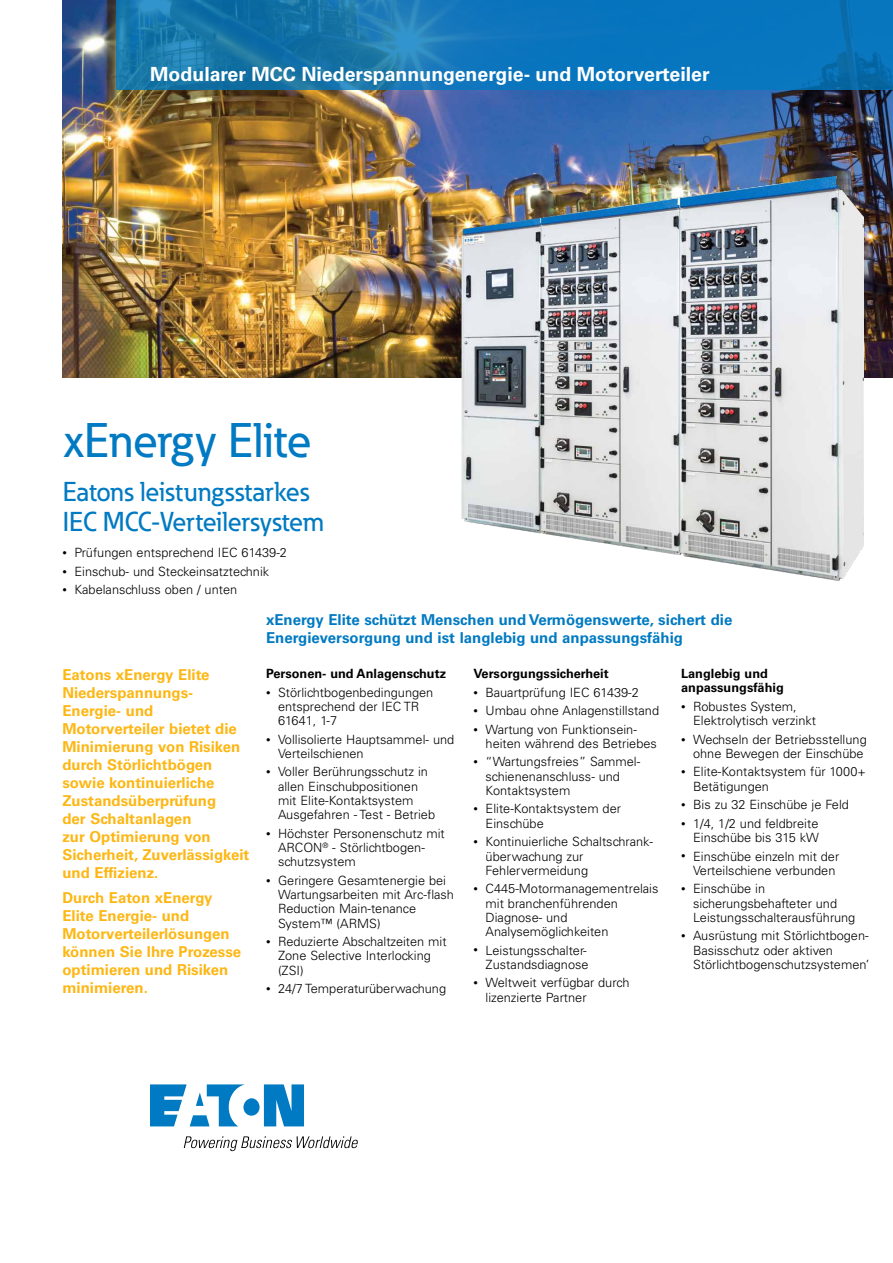
<style>
.page{position:relative;width:893px;height:1263px;background:#fff}
.page>*{position:absolute;margin:0;border:0;box-sizing:border-box;transform-origin:0 0}
.t1{font:500 48px "Eaton";letter-spacing:-.005em;color:#007ac2}
.t2{font:500 27px/30px "Eaton";color:#007ac2}
.t3{font:700 19.5px "Univers LT Std";color:#fff}
.t4{font:700 15px/18px "Univers LT Std";color:#fdb714}
.t5{font:700 15px/18px "Univers LT Std";color:#007ac2}
.t6{font:300 12.75px/14.2px "Univers LT Std";color:#000}
.t7{font:700 12.75px/14.2px "Univers LT Std";color:#000}
.s1{font-size:9px}
</style>
<div class="page">
<img style="left:62px;top:0;width:831px;height:378px">
<img style="left:416px;top:161px;width:447px;height:420px">
<svg style="left:116px;top:0;width:777px;height:90px;background:#1076b5"></svg>
<svg style="left:150px;top:1084px;width:154px;height:42px"></svg>
<svg style="left:184px;top:1136px;width:174px;height:15px"></svg>
<h3 class="t3" style="left:150px;top:63px;width:561px">Modularer MCC Niederspannungenergie- und Motorverteiler</h3>
<h1 class="t1" style="left:63px;top:411px;width:250px">xEnergy Elite</h1>
<h2 class="t2" style="left:63px;top:476px;width:262px">Eatons leistungsstarkes<br>IEC MCC-Verteilersystem</h2>
<p class="t6" style="left:62px;top:545px;width:226px"><span class="s1">•</span> Prüfungen entsprechend IEC 61439-2</p>
<p class="t6" style="left:62px;top:564px;width:208px"><span class="s1">•</span> Einschub- und Steckeinsatztechnik</p>
<p class="t6" style="left:62px;top:582px;width:176px"><span class="s1">•</span> Kabelanschluss oben / unten</p>
<p class="t4" style="left:62px;top:666px;width:188px">Eatons xEnergy Elite<br>Niederspannungs-<br>Energie- und<br>Motorverteiler bietet die<br>Minimierung von Risiken durch Störlichtbögen sowie kontinuierliche<br>Zustandsüberprüfung<br>der Schaltanlagen<br>zur Optimierung von<br>Sicherheit, Zuverlässigkeit und Effizienz.</p>
<p class="t4" style="left:62px;top:889px;width:180px">Durch Eaton xEnergy<br>Elite Energie- und<br>Motorverteilerlösungen können Sie Ihre Prozesse optimieren und Risiken minimieren.</p>
<p class="t5" style="left:266px;top:611px;width:468px">xEnergy Elite schützt Menschen und Vermögenswerte, sichert die<br>Energieversorgung und ist langlebig und anpassungsfähig</p>
<p class="t7" style="left:266px;top:667px;width:182px">Personen- und Anlagenschutz</p>
<p class="t6" style="left:278px;top:685px;width:157px;text-indent:-12px"><span class="s1">•</span> Störlichtbogenbedingungen entsprechend der IEC TR<br>61641, 1-7</p>
<p class="t6" style="left:278px;top:732px;width:178px;text-indent:-12px"><span class="s1">•</span> Vollisolierte Hauptsammel- und<br>Verteilschienen</p>
<p class="t6" style="left:278px;top:765px;width:159px;text-indent:-12px"><span class="s1">•</span> Voller Berührungsschutz in allen Einschubpositionen mit Elite-Kontaktsystem<br>Ausgefahren - Test - Betrieb</p>
<p class="t6" style="left:278px;top:826px;width:168px;text-indent:-12px"><span class="s1">•</span> Höchster Personenschutz mit<br>ARCON<sup>®</sup> - Störlichtbogen&shy;schutzsystem</p>
<p class="t6" style="left:278px;top:873px;width:177px;text-indent:-12px"><span class="s1">•</span> Geringere Gesamtenergie bei<br>Wartungsarbeiten mit Arc-flash<br>Reduction Main-tenance<br>System™ (ARMS)</p>
<p class="t6" style="left:278px;top:934px;width:170px;text-indent:-12px"><span class="s1">•</span> Reduzierte Abschaltzeiten mit<br>Zone Selective Interlocking (ZSI)</p>
<p class="t6" style="left:266px;top:981px;width:182px"><span class="s1">•</span> 24/7 Temperaturüberwachung</p>
<p class="t7" style="left:474px;top:667px;width:137px">Versorgungssicherheit</p>
<p class="t6" style="left:474px;top:685px;width:167px"><span class="s1">•</span> Bauartprüfung IEC 61439-2</p>
<p class="t6" style="left:474px;top:704px;width:187px"><span class="s1">•</span> Umbau ohne Anlagenstillstand</p>
<p class="t6" style="left:486px;top:722px;width:173px;text-indent:-12px"><span class="s1">•</span> Wartung von Funktionsein&shy;heiten während des Betriebes</p>
<p class="t6" style="left:486px;top:755px;width:156px;text-indent:-12px"><span class="s1">•</span> “Wartungsfreies” Sammel&shy;schienenanschluss- und<br>Kontaktsystem</p>
<p class="t6" style="left:486px;top:802px;width:137px;text-indent:-12px"><span class="s1">•</span> Elite-Kontaktsystem der<br>Einschübe</p>
<p class="t6" style="left:486px;top:835px;width:169px;text-indent:-12px"><span class="s1">•</span> Kontinuierliche Schaltschrank&shy;überwachung zur<br>Fehlervermeidung</p>
<p class="t6" style="left:486px;top:882px;width:174px;text-indent:-12px"><span class="s1">•</span> C445-Motormanagementrelais mit branchenführenden<br>Diagnose- und<br>Analysemöglichkeiten</p>
<p class="t6" style="left:474px;top:943px;width:117px;text-align:right"><span class="s1">•</span> Leistungsschalter-<br>Zustandsdiagnose</p>
<p class="t6" style="left:486px;top:976px;width:145px;text-indent:-12px"><span class="s1">•</span> Weltweit verfügbar durch lizenzierte Partner</p>
<p class="t7" style="left:681px;top:667px;width:104px">Langlebig und anpassungsfähig</p>
<p class="t6" style="left:693px;top:699px;width:124px;text-indent:-12px"><span class="s1">•</span> Robustes System,<br>Elektrolytisch verzinkt</p>
<p class="t6" style="left:681px;top:732px;width:187px;text-align:right"><span class="s1">•</span> Wechseln der Betriebsstellung ohne Bewegen der Einschübe</p>
<p class="t6" style="left:693px;top:765px;width:174px;text-indent:-12px"><span class="s1">•</span> Elite-Kontaktsystem für 1000+<br>Betätigungen</p>
<p class="t6" style="left:681px;top:798px;width:169px"><span class="s1">•</span> Bis zu 32 Einschübe je Feld</p>
<p class="t6" style="left:681px;top:816px;width:139px;text-align:right"><span class="s1">•</span> 1/4, 1/2 und feldbreite<br>Einschübe bis 315 kW</p>
<p class="t6" style="left:681px;top:849px;width:160px;text-align:right"><span class="s1">•</span> Einschübe einzeln mit der<br>Verteilschiene verbunden</p>
<p class="t6" style="left:693px;top:882px;width:164px;text-indent:-12px"><span class="s1">•</span> Einschübe in sicherungsbehafteter und<br>Leistungsschalterausführung</p>
<p class="t6" style="left:693px;top:929px;width:178px;text-indent:-12px"><span class="s1">•</span> Ausrüstung mit Störlichtbogen-<br>Basisschutz oder aktiven<br>Störlichtbogenschutzsystemen’</p>
</div>
